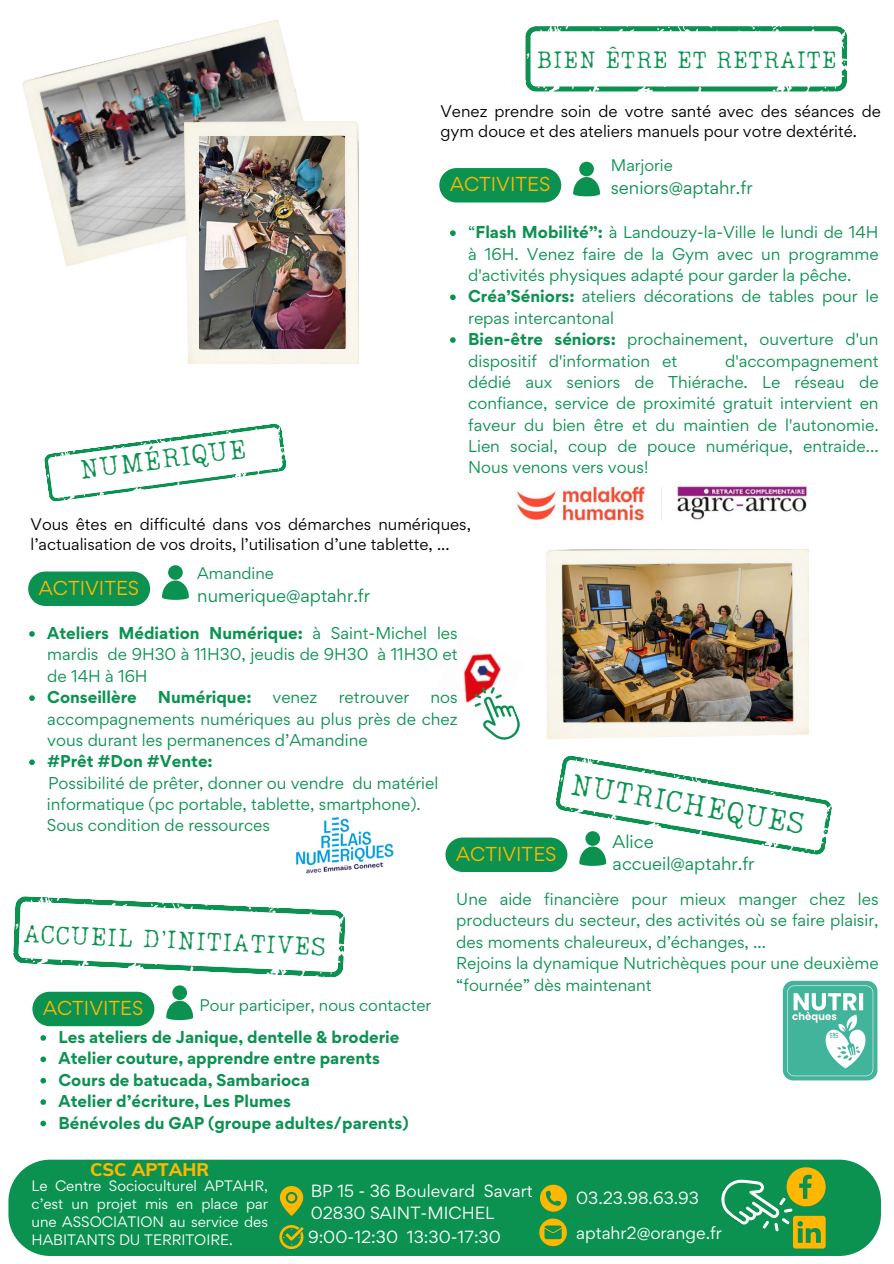
<style>
.page{position:relative;width:894px;height:1264px;background:#fff}
.page>*{position:absolute;margin:0;border:0;box-sizing:border-box;transform-origin:0 0}
.t1{font:30px "Lumios TW Old";color:#0b9251}
.t2{font:27px "Lumios TW Old";color:#0b9251}
.t3{font:25.5px "Lumios TW Old";color:#0b9251}
.t4{font:24px "Lumios TW Old";color:#0b9251}
.t5{font:18px "Gordita";color:#ffb700}
.t6{font:18px "RTL Bayan Black";color:#ffb700}
.t7{font:16.5px/22.5px "Gordita";color:#0b9251}
.t8{font:15.75px/21.3px "Gordita";color:#fff}
.t9{font:15.3px/21.3px "Gordita";color:#0b9251}
.t10{font:700 15.3px "Gordita";color:#0b9251}
.t11{font:15px/20.2px "Gordita";color:#000}
.t12{font:15px "Gordita";color:#0b9251}
.t13{font:13.5px/18px "Gordita";color:#fff;text-align:justify}
.s1{font-weight:700}
</style>
<div class="page">
<svg style="left:551px;top:26px;width:293px;height:9px"></svg>
<img style="left:296px;top:817px;width:97px;height:56px">
<div style="left:439px;top:168px;width:122px;height:34px;background:#0b9251;border-radius:17px"></div>
<svg style="left:573px;top:162px;width:27px;height:34px"></svg>
<div style="left:32px;top:991px;width:122px;height:35px;background:#0b9251;border-radius:17px"></div>
<svg style="left:166px;top:985px;width:27px;height:35px"></svg>
<img style="left:22px;top:19px;width:301px;height:248px">
<img style="left:463px;top:653px;width:39px;height:50px">
<svg style="left:473px;top:686px;width:47px;height:54px"></svg>
<div style="left:8px;top:1159px;width:872px;height:96px;background:#0b9251"></div>
<svg style="left:540px;top:1184px;width:26px;height:27px"></svg>
<svg style="left:539px;top:1218px;width:27px;height:28px"></svg>
<svg style="left:279px;top:1224px;width:24px;height:24px"></svg>
<svg style="left:280px;top:1185px;width:23px;height:30px"></svg>
<svg style="left:713px;top:1167px;width:155px;height:81px;background:#3d9d4f"></svg>
<svg style="left:585px;top:758px;width:245px;height:50px"></svg>
<div style="left:445px;top:837px;width:122px;height:35px;background:#0b9251;border-radius:17px"></div>
<svg style="left:579px;top:831px;width:27px;height:34px"></svg>
<img style="left:782px;top:980px;width:96px;height:101px">
<svg style="left:42px;top:897px;width:301px;height:22px"></svg>
<img style="left:546px;top:549px;width:262px;height:189px">
<div style="left:28px;top:571px;width:122px;height:35px;background:#0b9251;border-radius:17px"></div>
<svg style="left:162px;top:565px;width:27px;height:35px"></svg>
<svg style="left:63px;top:424px;width:217px;height:32px"></svg>
<img style="left:184px;top:122px;width:174px;height:241px">
<img style="left:199px;top:136px;width:146px;height:213px">
<svg style="left:450px;top:230px;width:5px;height:6px"></svg>
<svg style="left:450px;top:294px;width:5px;height:6px"></svg>
<svg style="left:450px;top:337px;width:5px;height:6px"></svg>
<svg style="left:29px;top:631px;width:6px;height:5px"></svg>
<svg style="left:29px;top:695px;width:6px;height:6px"></svg>
<svg style="left:29px;top:759px;width:6px;height:6px"></svg>
<svg style="left:40px;top:1035px;width:6px;height:5px"></svg>
<svg style="left:40px;top:1056px;width:6px;height:6px"></svg>
<svg style="left:40px;top:1077px;width:6px;height:6px"></svg>
<svg style="left:40px;top:1099px;width:6px;height:5px"></svg>
<svg style="left:40px;top:1120px;width:6px;height:6px"></svg>
<img style="left:516px;top:486px;width:292px;height:35px">
<p class="t4" style="left:536px;top:44px;width:302px">BIEN ÊTRE ET RETRAITE</p>
<p class="t11" style="left:440px;top:101px;width:442px">Venez prendre soin de votre santé avec des séances de gym douce et des ateliers manuels pour votre dextérité.</p>
<h1 class="t2" style="left:77px;top:451px;width:169px;rotate:-7deg">NUMÉRIQUE</h1>
<p class="t5" style="left:450px;top:172px;width:102px">ACTIVITES</p>
<h6 class="t12" style="left:610px;top:155px;width:64px">Marjorie</h6>
<h6 class="t7" style="left:610px;top:176px;width:143px">seniors@aptahr.fr</h6>
<p class="t9" style="left:468px;top:221px;width:412px;text-align:justify">“<span class="s1">Flash Mobilité”:</span> à Landouzy-la-Ville le lundi de 14H à 16H. Venez faire de la Gym avec un programme d'activités physiques adapté pour garder la pêche.</p>
<h6 class="t9" style="left:468px;top:285px;width:412px"><span class="s1">Créa’Séniors:</span> ateliers décorations de tables pour le repas intercantonal</h6>
<p class="t9" style="left:468px;top:328px;width:412px"><span class="s1">Bien-être séniors:</span> prochainement, ouverture d'un dispositif d'information et</p>
<p class="t9" style="left:468px;top:350px;width:412px;text-align:justify;text-indent:257px">d'accompagnement dédié aux seniors de Thiérache. Le réseau de confiance, service de proximité gratuit intervient en faveur du bien être et du maintien de l'autonomie.<br>Lien social, coup de pouce numérique, entraide...<br>Nous venons vers vous!</p>
<p class="t11" style="left:31px;top:513px;width:442px">Vous êtes en difficulté dans vos démarches numériques, l’actualisation de vos droits, l’utilisation d’une tablette, ...</p>
<p class="t5" style="left:39px;top:576px;width:102px">ACTIVITES</p>
<p class="t12" style="left:197px;top:563px;width:78px">Amandine</p>
<p class="t7" style="left:197px;top:584px;width:174px">numerique@aptahr.fr</p>
<p class="t9" style="left:47px;top:622px;width:412px;text-align:justify"><span class="s1">Ateliers Médiation Numérique:</span> à Saint-Michel les mardis de 9H30 à 11H30, jeudis de 9H30 à 11H30 et de 14H à 16H</p>
<h5 class="t10" style="left:47px;top:687px;width:91px">Conseillère</h5>
<h5 class="t10" style="left:158px;top:687px;width:95px">Numérique:</h5>
<h5 class="t9" style="left:272px;top:686px;width:47px">venez</h5>
<h5 class="t9" style="left:339px;top:686px;width:72px">retrouver</h5>
<h5 class="t9" style="left:47px;top:686px;width:412px;text-align:justify;text-indent:383px">nos accompagnements numériques au plus près de chez vous durant les permanences d’Amandine</h5>
<h4 class="t10" style="left:47px;top:751px;width:167px">#Prêt #Don #Vente:</h4>
<p class="t9" style="left:47px;top:772px;width:393px">Possibilité de prêter, donner ou vendre du matériel informatique (pc portable, tablette, smartphone).</p>
<p class="t9" style="left:47px;top:814px;width:225px">Sous condition de ressources</p>
<h5 class="t5" style="left:456px;top:841px;width:102px">ACTIVITES</h5>
<p class="t1" style="left:574px;top:763px;width:238px;rotate:10deg">NUTRICHEQUES</p>
<p class="t7" style="left:612px;top:829px;width:143px">Alice accueil@aptahr.fr</p>
<h4 class="t3" style="left:24px;top:914px;width:304px;rotate:3deg">ACCUEIL D’INITIATIVES</h4>
<p class="t5" style="left:43px;top:996px;width:102px">ACTIVITES</p>
<p class="t12" style="left:199px;top:994px;width:233px">Pour participer, nous contacter</p>
<p class="t10" style="left:59px;top:1026px;width:342px">Les ateliers de Janique, dentelle &amp; broderie</p>
<h5 class="t10" style="left:59px;top:1048px;width:323px">Atelier couture, apprendre entre parents</h5>
<h4 class="t10" style="left:59px;top:1069px;width:253px">Cours de batucada, Sambarioca</h4>
<h6 class="t10" style="left:59px;top:1090px;width:234px">Atelier d’écriture, Les Plumes</h6>
<p class="t10" style="left:59px;top:1112px;width:351px">Bénévoles du GAP (groupe adultes/parents)</p>
<p class="t9" style="left:456px;top:888px;width:423px">Une aide financière pour mieux manger chez les producteurs du secteur, des activités où se faire plaisir, des moments chaleureux, d’échanges, ...<br>Rejoins la dynamique Nutrichèques pour une deuxième “fournée” dès maintenant</p>
<p class="t6" style="left:90px;top:1158px;width:121px">CSC APTAHR</p>
<p class="t13" style="left:32px;top:1176px;width:238px">Le Centre Socioculturel APTAHR, c’est un projet mis en place par une ASSOCIATION au service des HABITANTS DU TERRITOIRE.</p>
<h1 class="t8" style="left:576px;top:1187px;width:124px">03.23.98.63.93</h1>
<p class="t8" style="left:310px;top:1180px;width:223px">BP 15 - 36 Boulevard Savart<br>02830 SAINT-MICHEL</p>
<p class="t8" style="left:576px;top:1221px;width:147px">aptahr2@orange.fr</p>
<h6 class="t8" style="left:308px;top:1226px;width:194px">9:00-12:30 13:30-17:30</h6>
</div>
